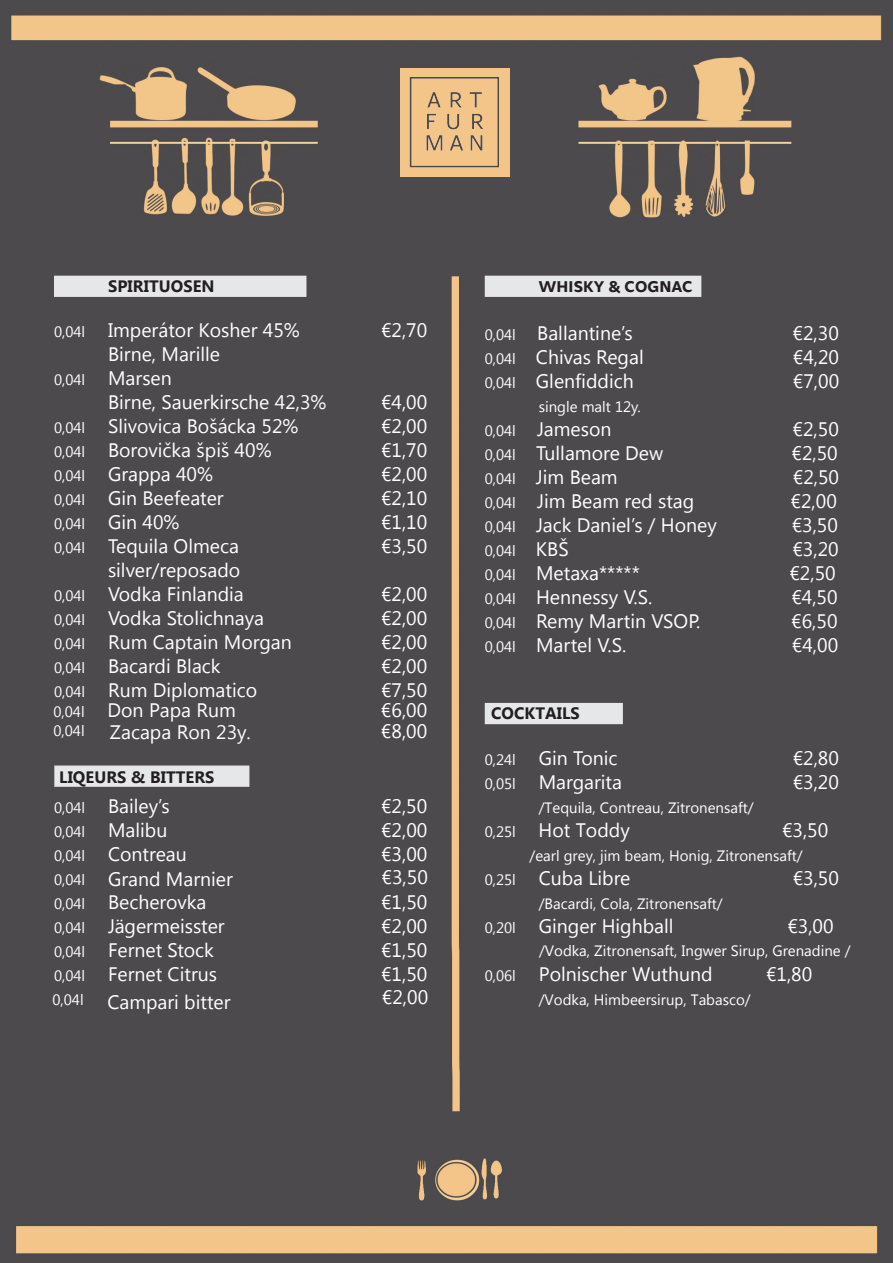
<style>
.page{position:relative;width:893px;height:1263px;background:#fff}
.page>*{position:absolute;margin:0;border:0;box-sizing:border-box;transform-origin:0 0}
.t1{font:19.5px "Segoe UI";color:#fff}
.Paragraph_Style_16{font:700 16.5px "Segoe UI";letter-spacing:.005em;color:#231f20}
.Paragraph_Style_16-2{font:700 16.5px "Samo Sans";letter-spacing:.005em;color:#231f20}
.t2{font:15px "Segoe UI";color:#fff}
.s1{font-size:15px}
.s2{font-size:19.5px}
</style>
<div class="page">
<img style="left:0;top:0;width:893px;height:1263px">
<div style="left:400px;top:68px;width:109px;height:108px;background:#f3c589"></div>
<img style="left:409px;top:77px;width:91px;height:91px">
<div style="left:54px;top:276px;width:252px;height:21px;background:#e6e7e9"></div>
<div style="left:54px;top:765px;width:195px;height:22px;background:#e6e7e9"></div>
<div style="left:485px;top:276px;width:216px;height:21px;background:#e6e7e9"></div>
<div style="left:485px;top:703px;width:138px;height:21px;background:#e6e7e9"></div>
<p class="Paragraph_Style_16" style="left:108px;top:274px;width:108px">SPIRITUOSEN</p>
<p class="t2" style="left:54px;top:322px;width:33px">0,04l</p>
<p class="t1" style="left:108px;top:317px;width:193px">Imperátor Kosher 45%</p>
<p class="t1" style="left:381px;top:317px;width:48px">€2,70</p>
<p class="t1" style="left:108px;top:341px;width:114px">Birne, Marille</p>
<p class="t1" style="left:54px;top:365px;width:119px"><span class="s1">0,04l</span> Marsen</p>
<p class="t1" style="left:108px;top:389px;width:220px">Birne, Sauerkirsche 42,3%</p>
<p class="t1" style="left:381px;top:389px;width:48px">€4,00</p>
<p class="t1" style="left:54px;top:413px;width:246px"><span class="s1">0,04l</span> Slivovica Bošácka 52%</p>
<p class="t1" style="left:381px;top:413px;width:48px">€2,00</p>
<p class="t1" style="left:54px;top:437px;width:219px"><span class="s1">0,04l</span> Borovička špiš 40%</p>
<p class="t1" style="left:381px;top:437px;width:48px">€1,70</p>
<p class="t1" style="left:54px;top:461px;width:160px"><span class="s1">0,04l</span> Grappa 40%</p>
<p class="t1" style="left:381px;top:461px;width:48px">€2,00</p>
<p class="t1" style="left:54px;top:485px;width:171px"><span class="s1">0,04l</span> Gin Beefeater</p>
<p class="t1" style="left:381px;top:485px;width:48px">€2,10</p>
<p class="t1" style="left:54px;top:509px;width:127px"><span class="s1">0,04l</span> Gin 40%</p>
<p class="t1" style="left:381px;top:509px;width:48px">€1,10</p>
<p class="t1" style="left:54px;top:533px;width:186px"><span class="s1">0,04l</span> Tequila Olmeca</p>
<p class="t1" style="left:381px;top:533px;width:48px">€3,50</p>
<p class="t1" style="left:108px;top:557px;width:134px">silver/reposado</p>
<p class="t1" style="left:54px;top:581px;width:191px"><span class="s1">0,04l</span> Vodka Finlandia</p>
<p class="t1" style="left:381px;top:581px;width:48px">€2,00</p>
<p class="t1" style="left:54px;top:605px;width:212px"><span class="s1">0,04l</span> Vodka Stolichnaya</p>
<p class="t1" style="left:381px;top:605px;width:48px">€2,00</p>
<p class="t1" style="left:54px;top:629px;width:239px"><span class="s1">0,04l</span> Rum Captain Morgan</p>
<p class="t1" style="left:381px;top:629px;width:48px">€2,00</p>
<p class="t1" style="left:54px;top:653px;width:168px"><span class="s1">0,04l</span> Bacardi Black</p>
<p class="t1" style="left:381px;top:653px;width:48px">€2,00</p>
<p class="t1" style="left:54px;top:677px;width:205px"><span class="s1">0,04l</span> Rum Diplomatico</p>
<p class="t1" style="left:381px;top:677px;width:48px">€7,50</p>
<p class="t1" style="left:54px;top:696px;width:184px"><span class="s1">0,04l</span> Don Papa Rum</p>
<p class="t1" style="left:381px;top:697px;width:48px">€6,00</p>
<p class="t2" style="left:54px;top:721px;width:33px">0,04l</p>
<p class="t1" style="left:110px;top:718px;width:142px">Zacapa Ron 23y.</p>
<p class="t1" style="left:381px;top:717px;width:48px">€8,00</p>
<p class="Paragraph_Style_16" style="left:59px;top:765px;width:157px">LIQEURS &amp; BITTERS</p>
<p class="t1" style="left:54px;top:792px;width:117px"><span class="s1">0,04l</span> Bailey’s</p>
<p class="t1" style="left:381px;top:792px;width:48px">€2,50</p>
<p class="t1" style="left:54px;top:816px;width:115px"><span class="s1">0,04l</span> Malibu</p>
<p class="t1" style="left:381px;top:816px;width:48px">€2,00</p>
<p class="t1" style="left:54px;top:840px;width:134px"><span class="s1">0,04l</span> Contreau</p>
<p class="t1" style="left:381px;top:840px;width:48px">€3,00</p>
<p class="t2" style="left:54px;top:869px;width:33px">0,04l</p>
<p class="t1" style="left:382px;top:864px;width:48px">€3,50</p>
<p class="t1" style="left:108px;top:865px;width:126px">Grand Marnier</p>
<p class="t1" style="left:54px;top:888px;width:154px"><span class="s1">0,04l</span> Becherovka</p>
<p class="t1" style="left:381px;top:888px;width:48px">€1,50</p>
<p class="t1" style="left:54px;top:912px;width:172px"><span class="s1">0,04l</span> Jägermeisster</p>
<p class="t1" style="left:381px;top:912px;width:48px">€2,00</p>
<p class="t1" style="left:54px;top:936px;width:161px"><span class="s1">0,04l</span> Fernet Stock</p>
<p class="t1" style="left:381px;top:936px;width:48px">€1,50</p>
<p class="t1" style="left:54px;top:960px;width:165px"><span class="s1">0,04l</span> Fernet Citrus</p>
<p class="t1" style="left:381px;top:960px;width:48px">€1,50</p>
<p class="t2" style="left:53px;top:989px;width:33px">0,04l</p>
<p class="t1" style="left:382px;top:984px;width:48px">€2,00</p>
<p class="t1" style="left:108px;top:989px;width:124px">Campari bitter</p>
<p class="Paragraph_Style_16-2" style="left:539px;top:276px;width:155px">WHISKY &amp; COGNAC</p>
<p class="t1" style="left:485px;top:319px;width:150px"><span class="s1">0,04l</span> Ballantine’s</p>
<p class="t1" style="left:793px;top:319px;width:48px">€2,30</p>
<p class="t1" style="left:485px;top:343px;width:160px"><span class="s1">0,04l</span> Chivas Regal</p>
<p class="t1" style="left:793px;top:343px;width:48px">€4,20</p>
<p class="t1" style="left:485px;top:367px;width:151px"><span class="s1">0,04l</span> Glenfiddich</p>
<p class="t1" style="left:793px;top:367px;width:48px">€7,00</p>
<p class="t2" style="left:539px;top:396px;width:104px">single malt 12y.</p>
<p class="t1" style="left:485px;top:415px;width:128px"><span class="s1">0,04l</span> Jameson</p>
<p class="t1" style="left:793px;top:415px;width:48px">€2,50</p>
<p class="t1" style="left:485px;top:439px;width:180px"><span class="s1">0,04l</span> Tullamore Dew</p>
<p class="t1" style="left:791px;top:439px;width:48px">€2,50</p>
<p class="t1" style="left:485px;top:463px;width:135px"><span class="s1">0,04l</span> Jim Beam</p>
<p class="t1" style="left:793px;top:463px;width:48px">€2,50</p>
<p class="t1" style="left:485px;top:487px;width:211px"><span class="s1">0,04l</span> Jim Beam red stag</p>
<p class="t1" style="left:791px;top:487px;width:48px">€2,00</p>
<p class="t1" style="left:485px;top:511px;width:234px"><span class="s1">0,04l</span> Jack Daniel’s / Honey</p>
<p class="t1" style="left:792px;top:511px;width:48px">€3,50</p>
<p class="t2" style="left:485px;top:540px;width:86px">0,04l <span class="s2">KBŠ</span></p>
<p class="t1" style="left:792px;top:535px;width:48px">€3,20</p>
<p class="t1" style="left:485px;top:559px;width:157px"><span class="s1">0,04l</span> Metaxa*****</p>
<p class="t1" style="left:789px;top:559px;width:48px">€2,50</p>
<p class="t1" style="left:485px;top:583px;width:169px"><span class="s1">0,04l</span> Hennessy V.S.</p>
<p class="t1" style="left:791px;top:583px;width:48px">€4,50</p>
<p class="t1" style="left:485px;top:607px;width:217px"><span class="s1">0,04l</span> Remy Martin VSOP.</p>
<p class="t1" style="left:791px;top:607px;width:48px">€6,50</p>
<p class="t1" style="left:485px;top:631px;width:143px"><span class="s1">0,04l</span> Martel V.S.</p>
<p class="t1" style="left:792px;top:631px;width:48px">€4,00</p>
<p class="Paragraph_Style_16" style="left:491px;top:701px;width:90px">COCKTAILS</p>
<p class="t1" style="left:485px;top:744px;width:134px"><span class="s1">0,24l</span> Gin Tonic</p>
<p class="t1" style="left:793px;top:744px;width:48px">€2,80</p>
<p class="t1" style="left:485px;top:768px;width:139px"><span class="s1">0,05l</span> Margarita</p>
<p class="t1" style="left:793px;top:768px;width:48px">€3,20</p>
<p class="t2" style="left:539px;top:797px;width:216px">/Tequila, Contreau, Zitronensaft/</p>
<p class="t1" style="left:538px;top:816px;width:93px">Hot Toddy</p>
<p class="t1" style="left:782px;top:816px;width:48px">€3,50</p>
<p class="t2" style="left:529px;top:845px;width:275px">/earl grey, jim beam, Honig, Zitronensaft/</p>
<p class="t1" style="left:485px;top:864px;width:147px"><span class="s1">0,25l</span> Cuba Libre</p>
<p class="t1" style="left:793px;top:864px;width:48px">€3,50</p>
<p class="t2" style="left:539px;top:893px;width:186px">/Bacardi, Cola, Zitronensaft/</p>
<p class="t1" style="left:485px;top:912px;width:190px"><span class="s1">0,20l</span> Ginger Highball</p>
<p class="t1" style="left:787px;top:912px;width:48px">€3,00</p>
<p class="t2" style="left:539px;top:941px;width:313px">/Vodka, Zitronensaft, Ingwer Sirup, Grenadine /</p>
<p class="t1" style="left:485px;top:960px;width:229px"><span class="s1">0,06l</span> Polnischer Wuthund</p>
<p class="t1" style="left:766px;top:960px;width:48px">€1,80</p>
<p class="t2" style="left:539px;top:989px;width:213px">/Vodka, Himbeersirup, Tabasco/</p>
</div>
